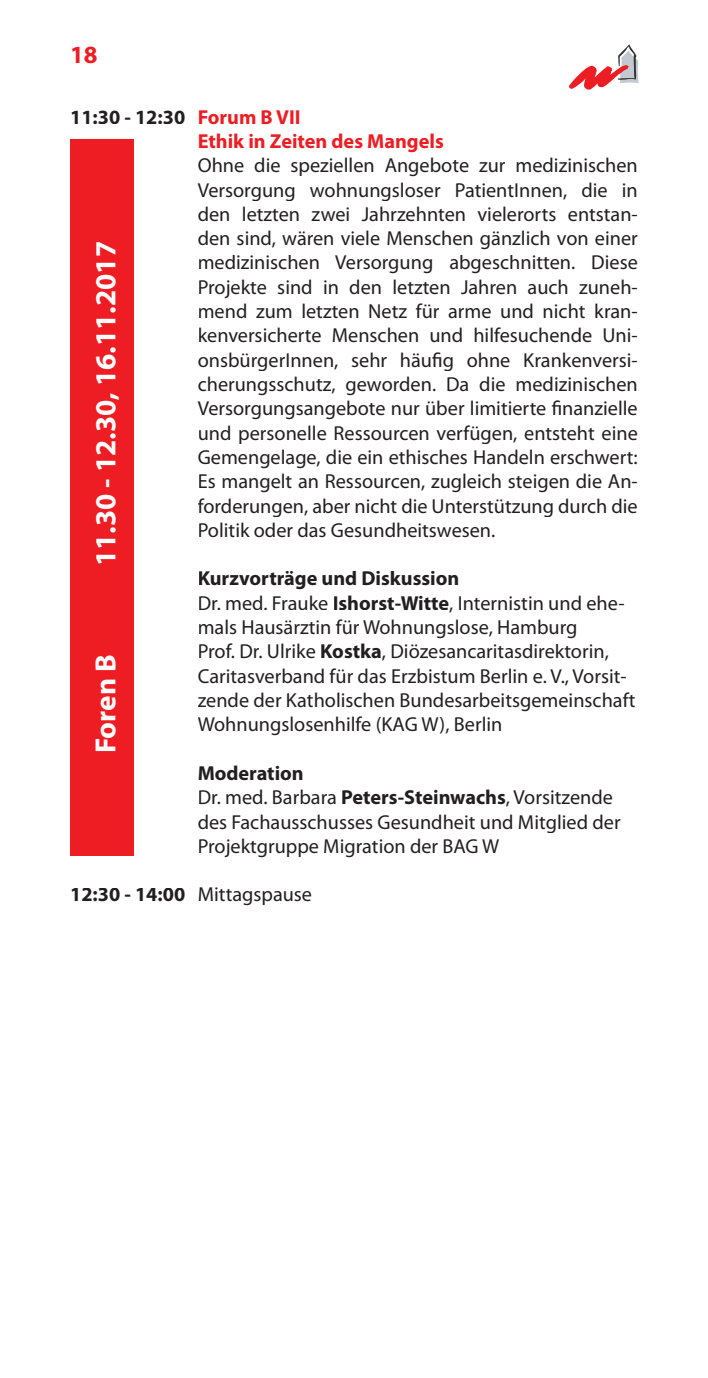
<style>
.page{position:relative;width:708px;height:1378px;background:#fff}
.page>*{position:absolute;margin:0;border:0;box-sizing:border-box;transform-origin:0 0}
.t1{font:700 29.25px "Myriad Pro";color:#fff}
.t2{font:700 24.75px "Myriad Pro";color:#ee1d23}
.t3{font:20.25px/24.3px "Myriad Pro";color:#231f20}
.t4{font:700 20.25px/24.3px "Myriad Pro";color:#ee1d23}
.s1{color:#231f20}
.s2{font-weight:700}
</style>
<div class="page">
<svg style="left:569px;top:45px;width:70px;height:45px"></svg>
<div style="left:70px;top:139px;width:64px;height:716px;background:#ee1d23"></div>
<p class="t2" style="left:70px;top:41px;width:29px">18</p>
<p class="t4" style="left:198px;top:105px;width:248px;text-indent:-128px"><span class="s1">11:30 - 12:30</span> Forum B VII<br>Ethik in Zeiten des Mangels</p>
<p class="t3" style="left:198px;top:154px;width:442px;text-align:justify">Ohne die speziellen Angebote zur medizinischen Versorgung wohnungsloser PatientInnen, die in den letzten zwei Jahrzehnten vielerorts entstan&shy;den sind, wären viele Menschen gänzlich von einer medizinischen Versorgung abgeschnitten. Diese Projekte sind in den letzten Jahren auch zuneh&shy;mend zum letzten Netz für arme und nicht kran&shy;kenversicherte Menschen und hilfesuchende Uni&shy;onsbürgerInnen, sehr häufig ohne Krankenversi&shy;cherungsschutz, geworden. Da die medizinischen Versorgungsangebote nur über limitierte finanzielle und personelle Ressourcen verfügen, entsteht eine Gemengelage, die ein ethisches Handeln erschwert:<br>Es mangelt an Ressourcen, zugleich steigen die An&shy;forderungen, aber nicht die Unterstützung durch die Politik oder das Gesundheitswesen.</p>
<p class="t3" style="left:198px;top:567px;width:439px"><span class="s2">Kurzvorträge und Diskussion<br></span>Dr. med. Frauke <span class="s2">Ishorst-Witte</span>, Internistin und ehe&shy;mals Hausärztin für Wohnungslose, Hamburg<br>Prof. Dr. Ulrike <span class="s2">Kostka</span>, Diözesancaritasdirektorin, Caritasverband für das Erzbistum Berlin e. V., Vorsit&shy;zende der Katholischen Bundesarbeitsgemeinschaft Wohnungslosenhilfe (KAG W), Berlin</p>
<p class="t3" style="left:198px;top:761px;width:424px"><span class="s2">Moderation<br></span>Dr. med. Barbara <span class="s2">Peters-Steinwachs</span>, Vorsitzende des Fachausschusses Gesundheit und Mitglied der Projektgruppe Migration der BAG W</p>
<p class="t3" style="left:70px;top:883px;width:243px"><span class="s2">12:30 - 14:00</span> Mittagspause</p>
<h1 class="t1" style="left:89px;top:566px;width:326px;rotate:-90deg">11.30 - 12.30, 16.11.2017</h1>
<h1 class="t1" style="left:89px;top:753px;width:100px;rotate:-90deg">Foren B</h1>
</div>
